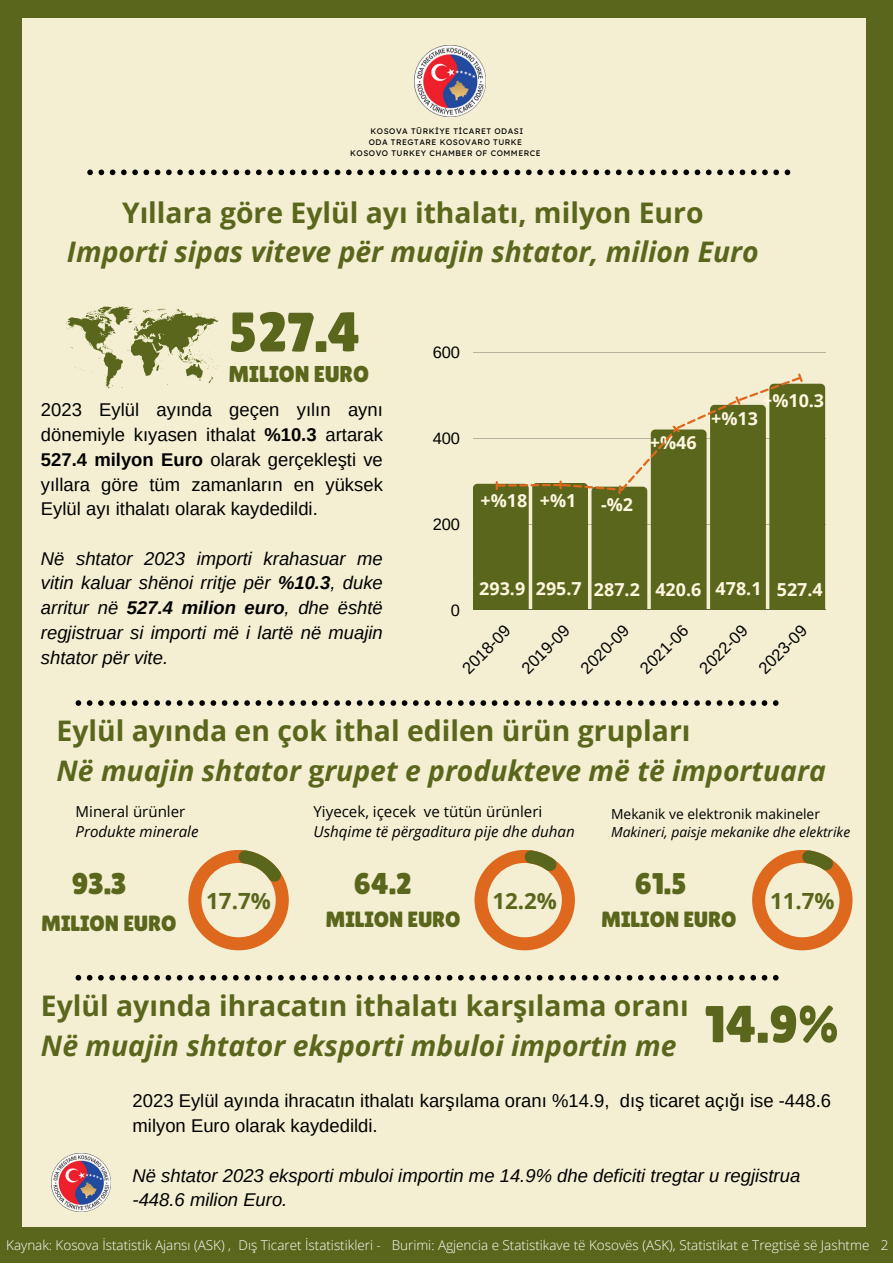
<style>
.page{position:relative;width:893px;height:1264px;background:#fff}
.page>*{position:absolute;margin:0;border:0;box-sizing:border-box;transform-origin:0 0}
.t1{font:55.65px "Lilita One";color:#5a661c}
.t2{font:51.75px "Lilita One";color:#5a661c}
.t3{font:29.85px "Lilita One";color:#5a661c}
.t4{font:italic 700 28.35px "Open Sans";color:#5a661c}
.t5{font:700 28.35px "Open Sans";color:#5a661c}
.t6{font:22.95px "Lilita One";color:#5a661c}
.t7{font:700 22.35px "Open Sans";color:#5a661c}
.t8{font:22.05px "Lilita One";color:#5a661c}
.t9{font:18.45px/24.8px "Arimo";color:#000;text-align:justify}
.t10{font:italic 18.45px/24.8px "Arimo";color:#000;text-align:justify}
.t11{font:700 17.85px "Open Sans";color:#fff7e0}
.t12{font:16.5px "Arimo";color:#000}
.t13{font:italic 15.15px "Open Sans";color:#000}
.t14{font:15.15px "Open Sans";color:#000}
.t15{font:italic 13.8px "Open Sans";color:#000}
.t16{font:13.8px "Open Sans";color:#000}
.t17{font:300 13.5px "Open Sans";color:#fff}
.t18{font:8.1px "Lexend Deca";letter-spacing:.06em;color:#000}
.s1{font-weight:700}
.s2{font-style:normal}
</style>
<div class="page">
<div style="left:0;top:0;width:892px;height:1262px;background:#5a661c"></div>
<div style="left:23px;top:18px;width:842px;height:1208px;background:#f4efd3"></div>
<img style="left:414px;top:46px;width:71px;height:71px">
<svg style="left:87px;top:169px;width:703px;height:6px"></svg>
<svg style="left:188px;top:850px;width:101px;height:100px"></svg>
<svg style="left:474px;top:850px;width:101px;height:100px"></svg>
<svg style="left:76px;top:700px;width:702px;height:6px"></svg>
<svg style="left:752px;top:850px;width:100px;height:100px"></svg>
<img style="left:52px;top:1153px;width:58px;height:58px">
<svg style="left:76px;top:974px;width:702px;height:6px"></svg>
<svg style="left:66px;top:306px;width:152px;height:82px"></svg>
<hr style="left:473px;top:352px;width:352px;height:1px;background:#000">
<svg style="left:473px;top:373px;width:352px;height:237px"></svg>
<p class="t18" style="left:370px;top:126px;width:154px">KOSOVA TÜRKİYE TİCARET ODASI</p>
<p class="t18" style="left:369px;top:137px;width:155px">ODA TREGTARE KOSOVARO TURKE</p>
<p class="t18" style="left:350px;top:148px;width:192px">KOSOVO TURKEY CHAMBER OF COMMERCE</p>
<p class="t5" style="left:122px;top:192px;width:583px">Yıllara göre Eylül ayı ithalatı, milyon Euro</p>
<p class="t4" style="left:67px;top:232px;width:693px">Importi sipas viteve për muajin shtator, milion Euro</p>
<p class="t1" style="left:228px;top:300px;width:134px">527.4</p>
<p class="t6" style="left:228px;top:360px;width:142px">MILION EURO</p>
<p class="t9" style="left:41px;top:397px;width:343px">2023 Eylül ayında geçen yılın aynı dönemiyle kıyasen ithalat <span class="s1">%10.3</span> artarak <span class="s1">527.4 milyon Euro</span> olarak gerçekleşti ve yıllara göre tüm zamanların en yüksek Eylül ayı ithalatı olarak kaydedildi.</p>
<p class="t10" style="left:41px;top:546px;width:343px">Në shtator 2023 importi krahasuar me vitin kaluar shënoi rritje për <span class="s1">%10.3</span>, duke arritur në <span class="s1">527.4 milion euro</span>, dhe është regjistruar si importi më i lartë në muajin shtator për vite.</p>
<p class="t12" style="left:432px;top:343px;width:29px">600</p>
<p class="t12" style="left:432px;top:429px;width:29px">400</p>
<p class="t12" style="left:432px;top:515px;width:29px">200</p>
<p class="t11" style="left:480px;top:488px;width:48px">+%18</p>
<p class="t11" style="left:539px;top:488px;width:38px">+%1</p>
<p class="t11" style="left:601px;top:491px;width:34px">-%2</p>
<p class="t11" style="left:649px;top:430px;width:48px">+%46</p>
<p class="t11" style="left:762px;top:388px;width:64px">+%10.3</p>
<p class="t11" style="left:711px;top:406px;width:48px">+%13</p>
<p class="t12" style="left:451px;top:600px;width:11px">0</p>
<p class="t11" style="left:479px;top:576px;width:47px">293.9</p>
<p class="t11" style="left:536px;top:576px;width:47px">295.7</p>
<p class="t11" style="left:594px;top:576px;width:47px">287.2</p>
<p class="t11" style="left:655px;top:576px;width:47px">420.6</p>
<p class="t11" style="left:715px;top:576px;width:47px">478.1</p>
<p class="t11" style="left:776px;top:576px;width:47px">527.4</p>
<p class="t12" style="left:458px;top:664px;width:62px;rotate:-45deg">2018-09</p>
<p class="t12" style="left:517px;top:664px;width:62px;rotate:-45deg">2019-09</p>
<p class="t12" style="left:577px;top:664px;width:62px;rotate:-45deg">2020-09</p>
<p class="t12" style="left:636px;top:664px;width:62px;rotate:-45deg">2021-06</p>
<p class="t12" style="left:695px;top:664px;width:62px;rotate:-45deg">202 -09</p>
<p class="t12" style="left:754px;top:664px;width:62px;rotate:-45deg">2023-09</p>
<p class="t5" style="left:56px;top:711px;width:635px">Eylül ayında en çok ithal edilen ürün grupları</p>
<p class="t4" style="left:56px;top:750px;width:770px">Në muajin shtator <span class="s2">g</span>rupet e produkteve më të importuara</p>
<p class="t14" style="left:76px;top:800px;width:111px">Mineral ürünler</p>
<p class="t13" style="left:76px;top:821px;width:124px">Produkte minerale</p>
<p class="t3" style="left:635px;top:866px;width:53px">61.5</p>
<p class="t8" style="left:601px;top:906px;width:137px">MILION EURO</p>
<p class="t14" style="left:313px;top:800px;width:230px">Yiyecek, içecek ve tütün ürünleri</p>
<p class="t13" style="left:313px;top:821px;width:263px">Ushqime të përgaditura pije dhe duhan</p>
<p class="t16" style="left:611px;top:803px;width:210px">Mekanik ve elektronik makineler</p>
<p class="t15" style="left:611px;top:822px;width:240px">Makineri, paisje mekanike dhe elektrike</p>
<p class="t3" style="left:354px;top:866px;width:59px">64.2</p>
<p class="t8" style="left:325px;top:906px;width:137px">MILION EURO</p>
<p class="t3" style="left:71px;top:866px;width:57px">93.3</p>
<p class="t8" style="left:41px;top:910px;width:137px">MILION EURO</p>
<p class="t7" style="left:206px;top:884px;width:66px">17.7%</p>
<p class="t7" style="left:492px;top:884px;width:66px">12.2%</p>
<p class="t7" style="left:770px;top:884px;width:66px">11.7%</p>
<p class="t5" style="left:41px;top:985px;width:649px">Eylül ayında ihracatın ithalatı karşılama oranı</p>
<p class="t4" style="left:41px;top:1025px;width:637px">Në muajin shtator eksporti mbuloi importin me</p>
<p class="t9" style="left:133px;top:1088px;width:700px">2023 Eylül ayında ihracatın ithalatı karşılama oranı %14.9, dış ticaret açığı ise -448.6 milyon Euro olarak kaydedildi.</p>
<p class="t10" style="left:133px;top:1162px;width:669px">Në shtator 2023 eksporti mbuloi importin me 14.9% dhe deficiti tregtar u regjistrua -448.6 milion Euro.</p>
<p class="t2" style="left:704px;top:994px;width:136px">14.9%</p>
<p class="t17" style="left:6px;top:1235px;width:883px">Kaynak: Kosova İstatistik Ajansı (ASK) , Dış Ticaret İstatistikleri - Burimi: Agjencia e Statistikave të Kosovës (ASK), Statistikat e Tregtisë së Jashtme 2</p>
</div>
